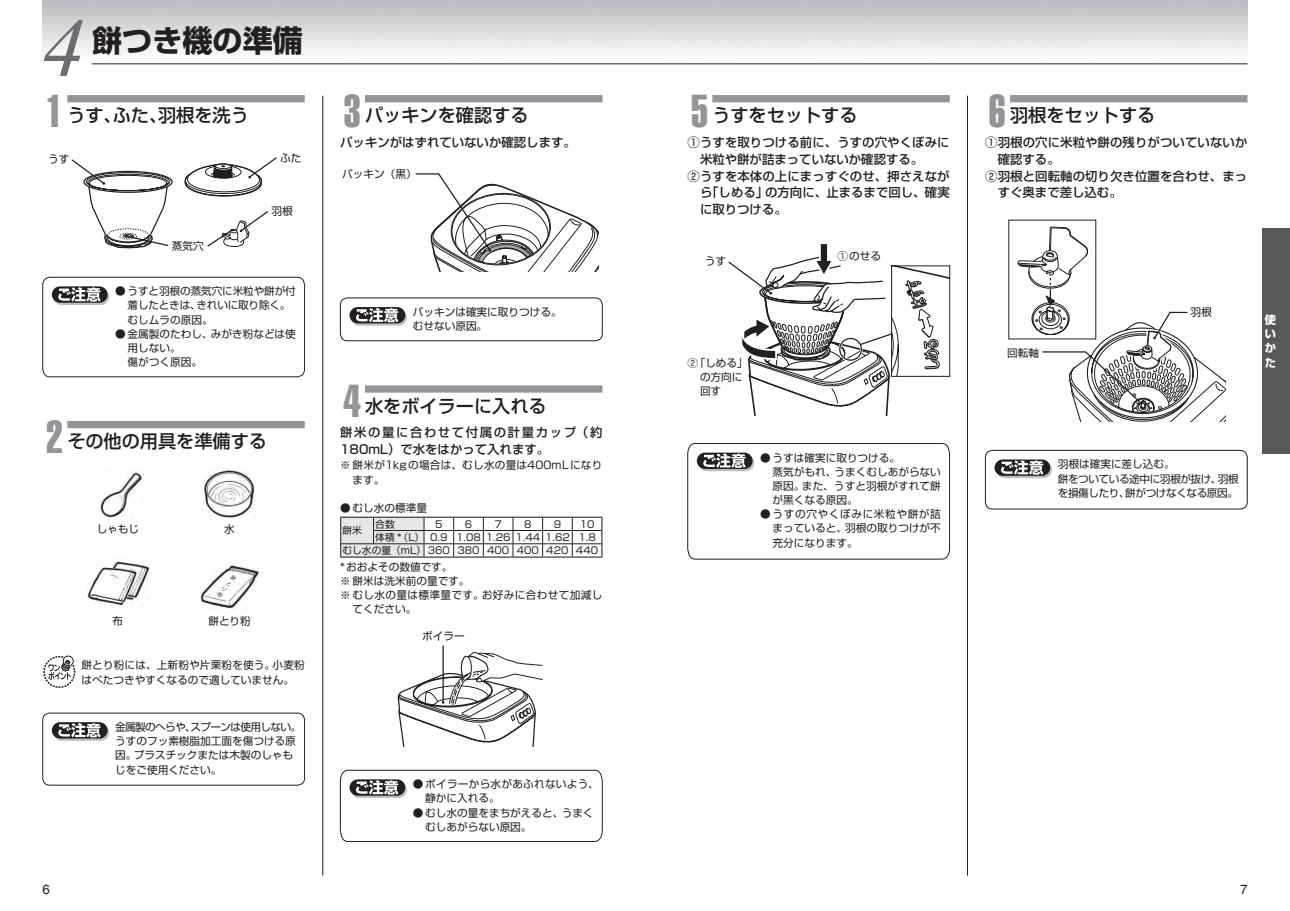
<style>
.page{position:relative;width:1290px;height:911px;background:#fff}
.page>*{position:absolute;margin:0;border:0;box-sizing:border-box;transform-origin:0 0}
.t1{font:italic 81.38px "Times Ten";color:#6c6d70}
.t2{font:45.38px "Helvetica Extra Compressed";color:#939598}
.t3{font:700 30.12px "Shin Go Pro";color:#231f20}
.t4{font:500 18.12px "Shin Go Pro";color:#231f20}
.t5{font:13.25px "Helvetica";color:#231f20}
.t6{font:500 12.38px "Shin Go Pro";letter-spacing:.005em;color:#231f20}
.t7{font:500 12.38px/16.9px "Shin Go Pro";letter-spacing:.125em;color:#231f20}
.t8{font:700 11.25px/14px "Shin Go Pro";color:#fff;text-align:justify}
.t9{font:10.62px/14.1px "Shin Go Pro";color:#231f20}
.t10{font:10.62px/14.1px "Shin Go Pro";letter-spacing:.025em;color:#231f20}
.t11{font:10.62px/14.1px "Shin Go Pro Regular 90 msp RKSJ H";color:#231f20}
.t12{font:10.62px/14.1px "Shin Go Pro";letter-spacing:-.04em;color:#231f20}
.t13{font:10.62px "Shin Go Pro";letter-spacing:.035em;color:#231f20}
.t14{font:9.75px "Shin Go Pro";color:#231f20}
.t15{font:5.12px/7px "Jun 201 Pro Regular 90 msp RKSJ V";color:#231f20;text-align:center;scale:.94 1}
</style>
<div class="page">
<hr style="left:967px;top:96px;width:1px;height:779px;background:#231f20">
<hr style="left:322px;top:96px;width:1px;height:779px;background:#231f20">
<div style="left:1261px;top:229px;width:29px;height:225px;background:#57585a"></div>
<hr style="left:92px;top:64px;width:1155px;height:1px;background:#231f20">
<div style="left:67px;top:95px;width:238px;height:7px;background:#939598"></div>
<div style="left:67px;top:421px;width:238px;height:7px;background:#939598"></div>
<svg style="left:43px;top:655px;width:33px;height:33px"></svg>
<svg style="left:42px;top:277px;width:263px;height:100px"></svg>
<svg style="left:351px;top:309px;width:56px;height:16px"></svg>
<div style="left:349px;top:307px;width:56px;height:16px;background:#231f20;border-radius:8px"></div>
<svg style="left:356px;top:308px;width:42px;height:14px"></svg>
<div style="left:340px;top:298px;width:262px;height:43px;border:1px solid #231f20;border-radius:7px"></div>
<svg style="left:340px;top:770px;width:263px;height:71px"></svg>
<svg style="left:53px;top:724px;width:56px;height:16px"></svg>
<div style="left:52px;top:722px;width:56px;height:16px;background:#231f20;border-radius:8px"></div>
<svg style="left:58px;top:723px;width:43px;height:14px"></svg>
<div style="left:43px;top:713px;width:262px;height:72px;border:1px solid #231f20;border-radius:7px"></div>
<div style="left:83px;top:171px;width:90px;height:22px;border:1px solid #231f20;border-radius:50%"></div>
<svg style="left:71px;top:159px;width:99px;height:90px"></svg>
<svg style="left:184px;top:157px;width:93px;height:40px"></svg>
<svg style="left:207px;top:211px;width:61px;height:36px"></svg>
<img style="left:100px;top:471px;width:44px;height:47px">
<img style="left:87px;top:561px;width:62px;height:46px">
<img style="left:203px;top:468px;width:52px;height:50px">
<img style="left:200px;top:563px;width:60px;height:46px">
<svg style="left:215px;top:572px;width:24px;height:26px"></svg>
<div style="left:365px;top:95px;width:237px;height:7px;background:#939598"></div>
<div style="left:365px;top:385px;width:237px;height:7px;background:#939598"></div>
<hr style="left:340px;top:516px;width:33px;height:2px;background:#231f20">
<hr style="left:373px;top:516px;width:51px;height:2px;background:#231f20">
<hr style="left:424px;top:516px;width:30px;height:2px;background:#231f20">
<hr style="left:454px;top:516px;width:29px;height:2px;background:#231f20">
<hr style="left:483px;top:516px;width:30px;height:2px;background:#231f20">
<hr style="left:513px;top:516px;width:30px;height:2px;background:#231f20">
<hr style="left:543px;top:516px;width:29px;height:2px;background:#231f20">
<hr style="left:572px;top:516px;width:30px;height:2px;background:#231f20">
<hr style="left:424px;top:556px;width:30px;height:1px;background:#231f20">
<hr style="left:483px;top:556px;width:30px;height:1px;background:#231f20">
<hr style="left:513px;top:556px;width:30px;height:1px;background:#231f20">
<hr style="left:424px;top:530px;width:30px;height:1px;background:#231f20">
<hr style="left:483px;top:530px;width:30px;height:1px;background:#231f20">
<hr style="left:513px;top:530px;width:30px;height:1px;background:#231f20">
<hr style="left:424px;top:543px;width:30px;height:1px;background:#231f20">
<svg style="left:340px;top:517px;width:85px;height:40px;background:#d2d3d5"></svg>
<hr style="left:483px;top:543px;width:30px;height:1px;background:#231f20">
<svg style="left:453px;top:518px;width:31px;height:39px"></svg>
<hr style="left:513px;top:543px;width:30px;height:1px;background:#231f20">
<svg style="left:513px;top:518px;width:1px;height:38px"></svg>
<svg style="left:542px;top:518px;width:60px;height:39px"></svg>
<svg style="left:415px;top:173px;width:183px;height:99px"></svg>
<hr style="left:442px;top:645px;width:2px;height:57px;background:#231f20">
<svg style="left:397px;top:651px;width:146px;height:95px"></svg>
<div style="left:712px;top:95px;width:238px;height:7px;background:#939598"></div>
<div style="left:1010px;top:95px;width:237px;height:7px;background:#939598"></div>
<svg style="left:728px;top:244px;width:222px;height:171px"></svg>
<svg style="left:687px;top:443px;width:263px;height:116px"></svg>
<svg style="left:996px;top:462px;width:56px;height:16px"></svg>
<svg style="left:994px;top:459px;width:56px;height:17px"></svg>
<svg style="left:1001px;top:460px;width:42px;height:15px"></svg>
<div style="left:985px;top:450px;width:262px;height:59px;border:1px solid #231f20;border-radius:7px"></div>
<svg style="left:1017px;top:220px;width:208px;height:201px"></svg>
<h1 class="t1" style="left:43px;top:1px;width:42px">4</h1>
<h3 class="t3" style="left:92px;top:17px;width:212px">餅つき機の準備</h3>
<h2 class="t2" style="left:46px;top:84px;width:18px">1</h2>
<h3 class="t4" style="left:67px;top:101px;width:183px">うす、ふた、羽根を洗う</h3>
<p class="t11" style="left:48px;top:151px;width:23px">うす</p>
<p class="t11" style="left:280px;top:149px;width:23px">ふた</p>
<p class="t11" style="left:172px;top:237px;width:33px">蒸気穴</p>
<p class="t11" style="left:272px;top:203px;width:23px">羽根</p>
<p class="t9" style="left:128px;top:283px;width:170px;text-indent:-12px">● うすと羽根の蒸気穴に米粒や餅が付着したときは、きれいに取り除く。むしムラの原因。</p>
<p class="t9" style="left:128px;top:325px;width:170px;text-indent:-12px">● 金属製のたわし、みがき粉などは使用しない。<br>傷がつく原因。</p>
<h2 class="t2" style="left:46px;top:409px;width:18px">2</h2>
<h3 class="t4" style="left:67px;top:426px;width:201px">その他の用具を準備する</h3>
<p class="t11" style="left:97px;top:520px;width:44px">しゃもじ</p>
<p class="t11" style="left:224px;top:520px;width:12px">水</p>
<p class="t15" style="left:231px;top:572px;width:7px;rotate:33deg">餅とり粉</p>
<p class="t11" style="left:113px;top:612px;width:12px">布</p>
<p class="t11" style="left:208px;top:612px;width:44px">餅とり粉</p>
<p class="t9" style="left:81px;top:657px;width:225px">餅とり粉には、上新粉や片栗粉を使う。小麦粉はべたつきやすくなるので適していません。</p>
<p class="t9" style="left:115px;top:718px;width:188px">金属製のへらや、スプーンは使用しない。うすのフッ素樹脂加工面を傷つける原因。プラスチックまたは木製のしゃもじをご使用ください。</p>
<h2 class="t2" style="left:344px;top:84px;width:18px">3</h2>
<h3 class="t4" style="left:365px;top:101px;width:165px">パッキンを確認する</h3>
<p class="t6" style="left:340px;top:132px;width:237px">パッキンがはずれていないか確認します。</p>
<p class="t11" style="left:342px;top:166px;width:76px">パッキン（黒）</p>
<p class="t9" style="left:413px;top:303px;width:150px">パッキンは確実に取りつける。むせない原因。</p>
<h2 class="t2" style="left:344px;top:374px;width:18px">4</h2>
<h3 class="t4" style="left:365px;top:391px;width:183px">水をボイラーに入れる</h3>
<p class="t7" style="left:340px;top:422px;width:264px">餅米の量に合わせて付属の計量カップ（約<br>180mL）で水をはかって入れます。</p>
<p class="t10" style="left:353px;top:457px;width:251px;text-indent:-12px">※ 餅米が1kgの場合は、むし水の量は400mLになります。</p>
<p class="t9" style="left:340px;top:499px;width:88px">● むし水の標準量</p>
<p class="t14" style="left:342px;top:522px;width:21px">餅米</p>
<p class="t14" style="left:375px;top:516px;width:21px">合数</p>
<p class="t14" style="left:435px;top:516px;width:9px">5</p>
<p class="t14" style="left:465px;top:516px;width:9px">6</p>
<p class="t14" style="left:494px;top:516px;width:9px">7</p>
<p class="t14" style="left:524px;top:516px;width:9px">8</p>
<p class="t14" style="left:554px;top:516px;width:9px">9</p>
<p class="t14" style="left:580px;top:516px;width:16px">10</p>
<p class="t14" style="left:375px;top:529px;width:222px">体積 *（L） 0.9 1.08 1.26 1.44 1.62 1.8</p>
<p class="t14" style="left:342px;top:542px;width:257px">むし水の量（mL） 360 380 400 400 420 440</p>
<p class="t9" style="left:340px;top:558px;width:114px">*おおよその数値です。</p>
<p class="t9" style="left:340px;top:572px;width:131px">※ 餅米は洗米前の量です。</p>
<p class="t13" style="left:340px;top:586px;width:264px">※ むし水の量は標準量です。お好みに合わせて加減し</p>
<p class="t9" style="left:353px;top:600px;width:65px">てください。</p>
<p class="t11" style="left:422px;top:628px;width:44px">ボイラー</p>
<p class="t10" style="left:425px;top:776px;width:175px;text-indent:-12px">● ボイラーから水があふれないよう、静かに入れる。</p>
<p class="t9" style="left:425px;top:804px;width:170px;text-indent:-12px">● むし水の量をまちがえると、うまくむしあがらない原因。</p>
<h2 class="t2" style="left:691px;top:84px;width:18px">5</h2>
<h3 class="t4" style="left:712px;top:101px;width:147px">うすをセットする</h3>
<p class="t6" style="left:687px;top:132px;width:264px">① うすを取りつける前に、うすの穴やくぼみに</p>
<p class="t6" style="left:700px;top:149px;width:225px">米粒や餅が詰まっていないか確認する。</p>
<p class="t6" style="left:687px;top:166px;width:264px">② うすを本体の上にまっすぐのせ、押さえなが</p>
<p class="t6" style="left:700px;top:183px;width:251px">ら「しめる」の方向に、止まるまで回し、確実</p>
<p class="t6" style="left:700px;top:199px;width:88px">に取りつける。</p>
<p class="t11" style="left:705px;top:253px;width:23px">うす</p>
<p class="t11" style="left:837px;top:248px;width:45px">①のせる</p>
<p class="t11" style="left:700px;top:354px;width:49px;text-indent:-13px">② 「しめる」の方向に回す</p>
<p class="t9" style="left:772px;top:449px;width:170px;text-indent:-12px">● うすは確実に取りつける。<br>蒸気がもれ、うまくむしあがらない原因。また、うすと羽根がすれて餅が黒くなる原因。</p>
<p class="t9" style="left:772px;top:506px;width:170px;text-align:justify;text-indent:-12px">● うすの穴やくぼみに米粒や餅が詰まっていると、羽根の取りつけが不充分になります。</p>
<h2 class="t2" style="left:989px;top:84px;width:18px">6</h2>
<h3 class="t4" style="left:1010px;top:101px;width:147px">羽根をセットする</h3>
<p class="t6" style="left:985px;top:132px;width:264px">① 羽根の穴に米粒や餅の残りがついていないか</p>
<p class="t6" style="left:998px;top:149px;width:64px">確認する。</p>
<p class="t6" style="left:985px;top:166px;width:264px">② 羽根と回転軸の切り欠き位置を合わせ、まっ</p>
<p class="t6" style="left:998px;top:183px;width:126px">すぐ奥まで差し込む。</p>
<p class="t11" style="left:1007px;top:344px;width:33px">回転軸</p>
<p class="t11" style="left:1190px;top:304px;width:23px">羽根</p>
<p class="t8" style="left:1265px;top:312px;width:13px">使いかた</p>
<p class="t12" style="left:1058px;top:456px;width:182px">羽根は確実に差し込む。<br>餅をついている途中に羽根が抜け、羽根を損傷したり、餅がつけなくなる原因。</p>
<p class="t5" style="left:43px;top:881px;width:9px">6</p>
<p class="t5" style="left:1240px;top:881px;width:9px">7</p>
</div>
